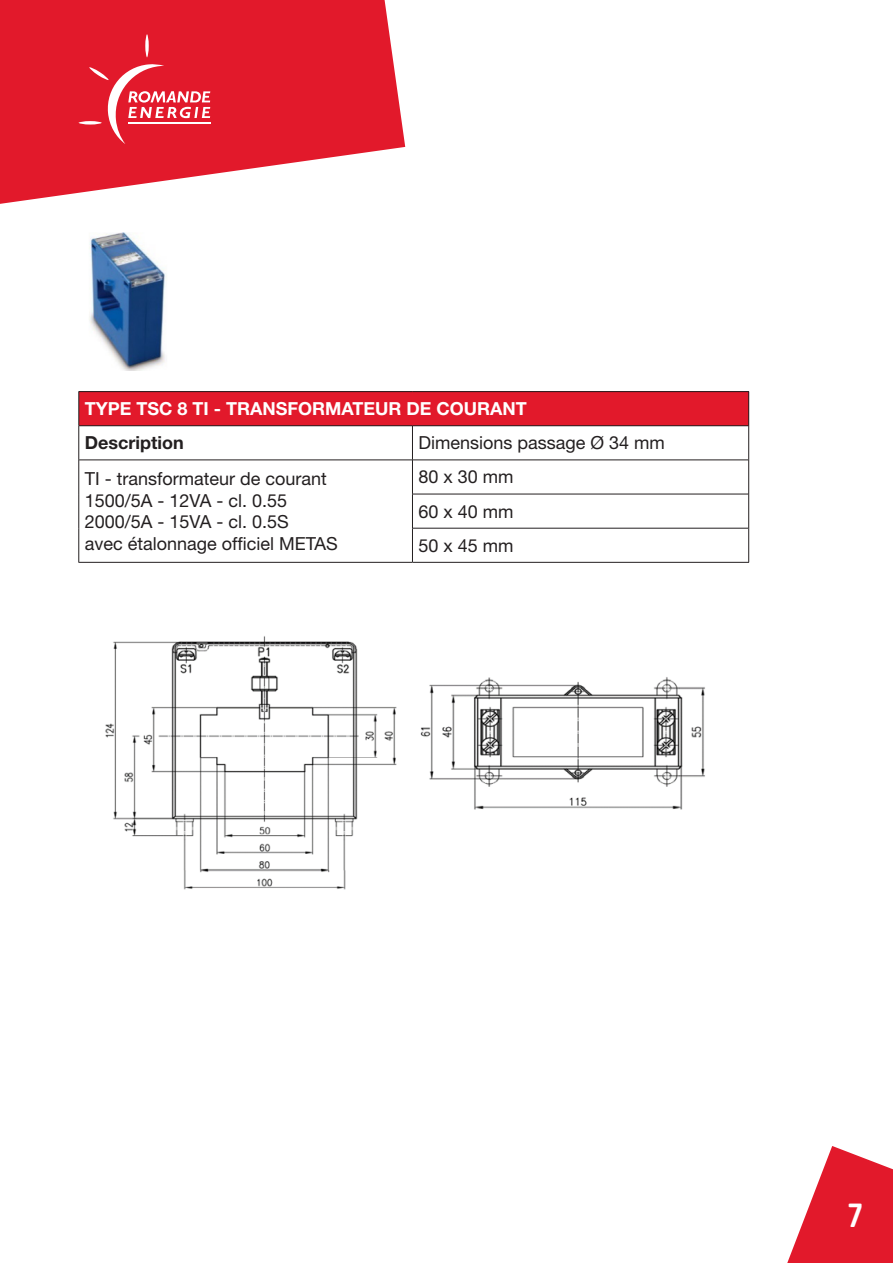
<style>
.page{position:relative;width:893px;height:1263px;background:#fff}
.page>*{position:absolute;margin:0;border:0;box-sizing:border-box;transform-origin:0 0}
.t1{font:700 33px "Brauer Neue Std";color:#fff}
.t2{font:18px "Helvetica Neue LT Pro";color:#231f20}
.t3{font:700 18px "Helvetica Neue LT Pro";color:#fff}
.t4{font:700 18px "Helvetica Neue LT Pro";color:#231f20}
</style>
<div class="page">
<svg style="left:0;top:0;width:405px;height:204px;fill:#e2192b"></svg>
<svg style="left:145px;top:34px;width:4px;height:24px"></svg>
<svg style="left:78px;top:64px;width:132px;height:80px;background:#e6404f"></svg>
<svg style="left:787px;top:1146px;width:106px;height:117px"></svg>
<div style="left:79px;top:392px;width:670px;height:34px;background:#e2192b"></div>
<hr style="left:78px;top:391px;width:334px;height:1px;background:#231f20">
<hr style="left:78px;top:392px;width:1px;height:34px;background:#231f20">
<hr style="left:412px;top:391px;width:337px;height:1px;background:#231f20">
<hr style="left:748px;top:392px;width:1px;height:34px;background:#231f20">
<hr style="left:78px;top:426px;width:1px;height:34px;background:#231f20">
<hr style="left:748px;top:426px;width:1px;height:34px;background:#231f20">
<hr style="left:78px;top:460px;width:1px;height:34px;background:#231f20">
<hr style="left:78px;top:494px;width:1px;height:34px;background:#231f20">
<hr style="left:78px;top:528px;width:1px;height:34px;background:#231f20">
<hr style="left:78px;top:562px;width:334px;height:1px;background:#231f20">
<hr style="left:748px;top:460px;width:1px;height:34px;background:#231f20">
<hr style="left:748px;top:494px;width:1px;height:34px;background:#231f20">
<hr style="left:748px;top:528px;width:1px;height:34px;background:#231f20">
<hr style="left:412px;top:562px;width:337px;height:1px;background:#231f20">
<hr style="left:79px;top:425px;width:333px;height:1px;background:#231f20">
<hr style="left:412px;top:425px;width:336px;height:1px;background:#231f20">
<hr style="left:412px;top:426px;width:1px;height:34px;background:#231f20">
<hr style="left:79px;top:460px;width:333px;height:1px;background:#231f20">
<hr style="left:412px;top:460px;width:336px;height:1px;background:#231f20">
<hr style="left:412px;top:460px;width:1px;height:34px;background:#231f20">
<hr style="left:412px;top:494px;width:336px;height:1px;background:#231f20">
<hr style="left:412px;top:494px;width:1px;height:34px;background:#231f20">
<hr style="left:412px;top:528px;width:336px;height:1px;background:#231f20">
<hr style="left:412px;top:528px;width:1px;height:34px;background:#231f20">
<img style="left:105px;top:636px;width:600px;height:254px">
<img style="left:89px;top:232px;width:77px;height:139px">
<p class="t3" style="left:85px;top:397px;width:444px">TYPE TSC 8 TI - TRANSFORMATEUR DE COURANT</p>
<p class="t4" style="left:85px;top:431px;width:100px">Description</p>
<p class="t2" style="left:418px;top:432px;width:248px">Dimensions passage Ø 34 mm</p>
<p class="t2" style="left:85px;top:468px;width:244px">TI - transformateur de courant</p>
<p class="t2" style="left:85px;top:489px;width:204px">1500/5A - 12VA - cl. 0.55</p>
<p class="t2" style="left:85px;top:511px;width:205px">2000/5A - 15VA - cl. 0.5S</p>
<p class="t2" style="left:85px;top:532px;width:255px">avec étalonnage officiel METAS</p>
<p class="t2" style="left:418px;top:466px;width:97px">80 x 30 mm</p>
<p class="t2" style="left:418px;top:500px;width:97px">60 x 40 mm</p>
<p class="t2" style="left:418px;top:534px;width:97px">50 x 45 mm</p>
<p class="t1" style="left:849px;top:1196px;width:15px">7</p>
</div>
